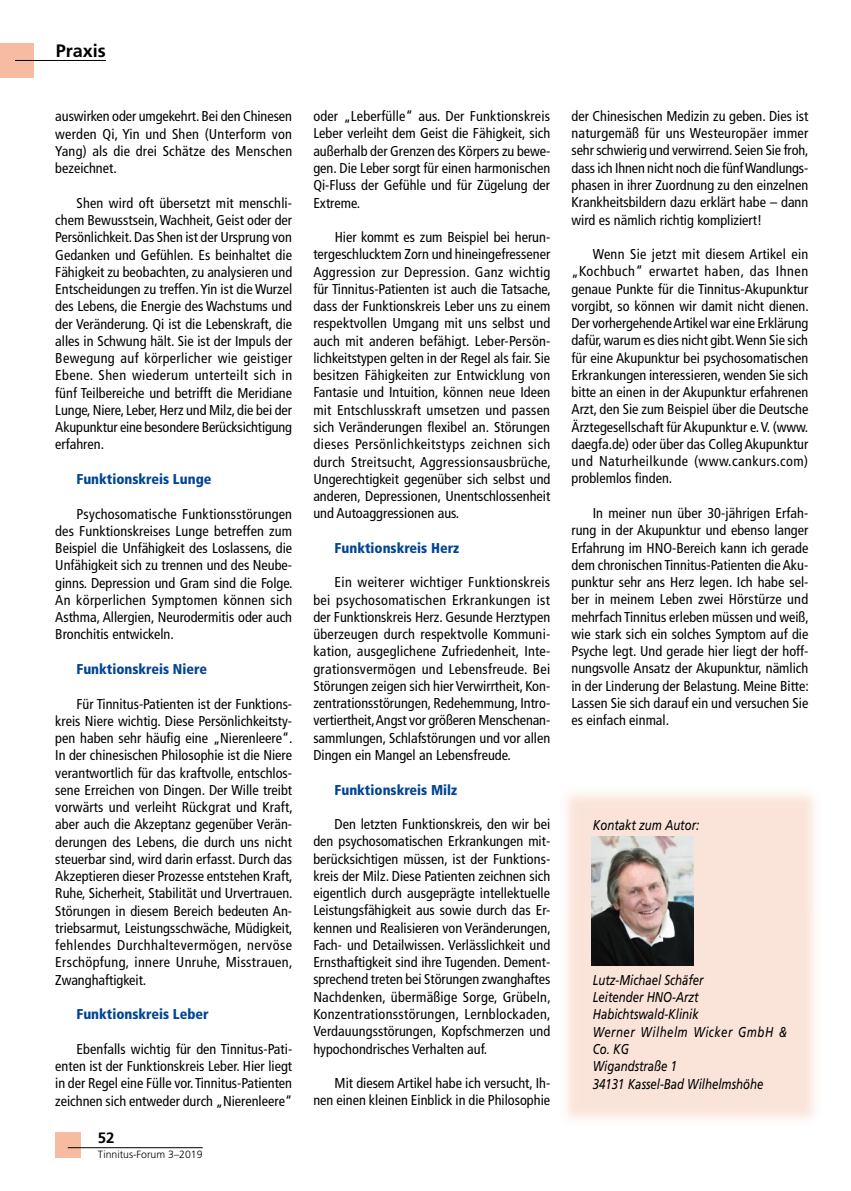
<style>
.page{position:relative;width:851px;height:1191px;background:#fff}
.page>*{position:absolute;margin:0;border:0;box-sizing:border-box;transform-origin:0 0}
.t1{font:700 18px "Frutiger";color:#000}
.t2{font:700 15px "Frutiger";color:#000}
.t3{font:condensed 14.25px/17.2px "Frutiger";color:#000;text-align:justify}
.t4{font:italic 14.25px/17.2px "Frutiger";color:#000;scale:.8 1}
.t5{font:900 condensed 14.25px "Frutiger";color:#004494}
.t6{font:300 10.5px "Frutiger";color:#000}
</style>
<div class="page">
<img style="left:566px;top:794px;width:249px;height:115px">
<img style="left:566px;top:909px;width:249px;height:211px">
<div style="left:55px;top:1132px;width:26px;height:25px;background:#f7bba1"></div>
<hr style="left:68px;top:1147px;width:135px;height:1px;background:#000">
<div style="left:0;top:43px;width:34px;height:34px;background:#f7bba1"></div>
<hr style="left:15px;top:60px;width:91px;height:1px;background:#000">
<img style="left:591px;top:836px;width:102px;height:129px">
<p class="t1" style="left:56px;top:40px;width:52px">Praxis</p>
<p class="t3" style="left:55px;top:108px;width:238px">auswirken oder umgekehrt. Bei den Chinesen werden Qi, Yin und Shen (Unterform von Yang) als die drei Schätze des Menschen bezeichnet.</p>
<p class="t3" style="left:55px;top:194px;width:238px;text-indent:21px">Shen wird oft übersetzt mit menschli&shy;chem Bewusstsein, Wachheit, Geist oder der Persönlichkeit. Das Shen ist der Ursprung von Gedanken und Gefühlen. Es beinhaltet die Fähigkeit zu beobachten, zu analysieren und Entscheidungen zu treffen. Yin ist die Wurzel des Lebens, die Energie des Wachstums und der Veränderung. Qi ist die Lebenskraft, die alles in Schwung hält. Sie ist der Impuls der Bewegung auf körperlicher wie geistiger Ebene. Shen wiederum unterteilt sich in fünf Teilbereiche und betrifft die Meridiane Lunge, Niere, Leber, Herz und Milz, die bei der Akupunktur eine besondere Berücksichtigung erfahren.</p>
<p class="t5" style="left:76px;top:470px;width:136px">Funktionskreis Lunge</p>
<p class="t3" style="left:55px;top:505px;width:239px;text-indent:21px">Psychosomatische Funktionsstörungen des Funktionskreises Lunge betreffen zum Beispiel die Unfähigkeit des Loslassens, die Unfähigkeit sich zu trennen und des Neube&shy;ginns. Depression und Gram sind die Folge.<br>An körperlichen Symptomen können sich Asthma, Allergien, Neurodermitis oder auch Bronchitis entwickeln.</p>
<p class="t5" style="left:76px;top:660px;width:132px">Funktionskreis Niere</p>
<p class="t3" style="left:55px;top:695px;width:239px;text-indent:21px">Für Tinnitus-Patienten ist der Funktions&shy;kreis Niere wichtig. Diese Persönlichkeitsty&shy;pen haben sehr häufig eine „Nierenleere“.<br>In der chinesischen Philosophie ist die Niere verantwortlich für das kraftvolle, entschlos&shy;sene Erreichen von Dingen. Der Wille treibt vorwärts und verleiht Rückgrat und Kraft, aber auch die Akzeptanz gegenüber Verän&shy;derungen des Lebens, die durch uns nicht steuerbar sind, wird darin erfasst. Durch das Akzeptieren dieser Prozesse entstehen Kraft, Ruhe, Sicherheit, Stabilität und Urvertrauen.<br>Störungen in diesem Bereich bedeuten An&shy;triebsarmut, Leistungsschwäche, Müdigkeit, fehlendes Durchhaltevermögen, nervöse Erschöpfung, innere Unruhe, Misstrauen, Zwanghaftigkeit.</p>
<p class="t5" style="left:76px;top:1005px;width:134px">Funktionskreis Leber</p>
<p class="t3" style="left:55px;top:1040px;width:238px;text-indent:21px">Ebenfalls wichtig für den Tinnitus-Pati&shy;enten ist der Funktionskreis Leber. Hier liegt in der Regel eine Fülle vor. Tinnitus-Patienten zeichnen sich entweder durch „Nierenleere“</p>
<p class="t2" style="left:98px;top:1129px;width:18px">52</p>
<p class="t6" style="left:98px;top:1148px;width:106px">Tinnitus-Forum 3–2019</p>
<p class="t3" style="left:313px;top:108px;width:238px">oder „Leberfülle“ aus. Der Funktionskreis Leber verleiht dem Geist die Fähigkeit, sich außerhalb der Grenzen des Körpers zu bewe&shy;gen. Die Leber sorgt für einen harmonischen Qi-Fluss der Gefühle und für Zügelung der Extreme.</p>
<p class="t3" style="left:313px;top:229px;width:239px;text-indent:21px">Hier kommt es zum Beispiel bei herun&shy;tergeschlucktem Zorn und hineingefressener Aggression zur Depression. Ganz wichtig für Tinnitus-Patienten ist auch die Tatsache, dass der Funktionskreis Leber uns zu einem respektvollen Umgang mit uns selbst und auch mit anderen befähigt. Leber-Persön&shy;lichkeitstypen gelten in der Regel als fair. Sie besitzen Fähigkeiten zur Entwicklung von Fantasie und Intuition, können neue Ideen mit Entschlusskraft umsetzen und passen sich Veränderungen flexibel an. Störungen dieses Persönlichkeitstyps zeichnen sich durch Streitsucht, Aggressionsausbrüche, Ungerechtigkeit gegenüber sich selbst und anderen, Depressionen, Unentschlossenheit und Autoaggressionen aus.</p>
<p class="t5" style="left:334px;top:539px;width:126px">Funktionskreis Herz</p>
<p class="t3" style="left:313px;top:574px;width:238px;text-indent:21px">Ein weiterer wichtiger Funktionskreis bei psychosomatischen Erkrankungen ist der Funktionskreis Herz. Gesunde Herztypen überzeugen durch respektvolle Kommuni&shy;kation, ausgeglichene Zufriedenheit, Inte&shy;grationsvermögen und Lebensfreude. Bei Störungen zeigen sich hier Verwirrtheit, Kon&shy;zentrationsstörungen, Redehemmung, Intro&shy;vertiertheit, Angst vor größeren Menschenan&shy;sammlungen, Schlafstörungen und vor allen Dingen ein Mangel an Lebensfreude.</p>
<p class="t5" style="left:334px;top:781px;width:124px">Funktionskreis Milz</p>
<p class="t3" style="left:313px;top:815px;width:239px;text-indent:21px">Den letzten Funktionskreis, den wir bei den psychosomatischen Erkrankungen mit&shy;berücksichtigen müssen, ist der Funktions&shy;kreis der Milz. Diese Patienten zeichnen sich eigentlich durch ausgeprägte intellektuelle Leistungsfähigkeit aus sowie durch das Er&shy;kennen und Realisieren von Veränderungen, Fach- und Detailwissen. Verlässlichkeit und Ernsthaftigkeit sind ihre Tugenden. Dement&shy;sprechend treten bei Störungen zwanghaftes Nachdenken, übermäßige Sorge, Grübeln, Konzentrationsstörungen, Lernblockaden, Verdauungsstörungen, Kopfschmerzen und hypochondrisches Verhalten auf.</p>
<p class="t3" style="left:313px;top:1074px;width:238px;text-align:right">Mit diesem Artikel habe ich versucht, Ih&shy;nen einen kleinen Einblick in die Philosophie</p>
<p class="t3" style="left:571px;top:107px;width:239px">der Chinesischen Medizin zu geben. Dies ist naturgemäß für uns Westeuropäer immer sehr schwierig und verwirrend. Seien Sie froh, dass ich Ihnen nicht noch die fünf Wandlungs&shy;phasen in ihrer Zuordnung zu den einzelnen Krankheitsbildern dazu erklärt habe – dann wird es nämlich richtig kompliziert!</p>
<p class="t3" style="left:571px;top:246px;width:239px;text-indent:21px">Wenn Sie jetzt mit diesem Artikel ein „Kochbuch“ erwartet haben, das Ihnen genaue Punkte für die Tinnitus-Akupunktur vorgibt, so können wir damit nicht dienen.<br>Der vorhergehende Artikel war eine Erklärung dafür, warum es dies nicht gibt. Wenn Sie sich für eine Akupunktur bei psychosomatischen Erkrankungen interessieren, wenden Sie sich bitte an einen in der Akupunktur erfahrenen Arzt, den Sie zum Beispiel über die Deutsche Ärztegesellschaft für Akupunktur e. V. (www. daegfa.de) oder über das Colleg Akupunktur und Naturheilkunde (www.cankurs.com) problemlos finden.</p>
<p class="t3" style="left:571px;top:504px;width:239px;text-indent:21px">In meiner nun über 30-jährigen Erfah&shy;rung in der Akupunktur und ebenso langer Erfahrung im HNO-Bereich kann ich gerade dem chronischen Tinnitus-Patienten die Aku&shy;punktur sehr ans Herz legen. Ich habe sel&shy;ber in meinem Leben zwei Hörstürze und mehrfach Tinnitus erleben müssen und weiß, wie stark sich ein solches Symptom auf die Psyche legt. Und gerade hier liegt der hoff&shy;nungsvolle Ansatz der Akupunktur, nämlich in der Linderung der Belastung. Meine Bitte:<br>Lassen Sie sich darauf ein und versuchen Sie es einfach einmal.</p>
<p class="t4" style="left:592px;top:816px;width:135px">Kontakt zum Autor:</p>
<p class="t4" style="left:592px;top:971px;width:244px">Lutz-Michael Schäfer<br>Leitender HNO-Arzt<br>Habichtswald-Klinik<br>Werner Wilhelm Wicker GmbH &amp;<br>Co. KG<br>Wigandstraße 1<br>34131 Kassel-Bad Wilhelmshöhe</p>
</div>
